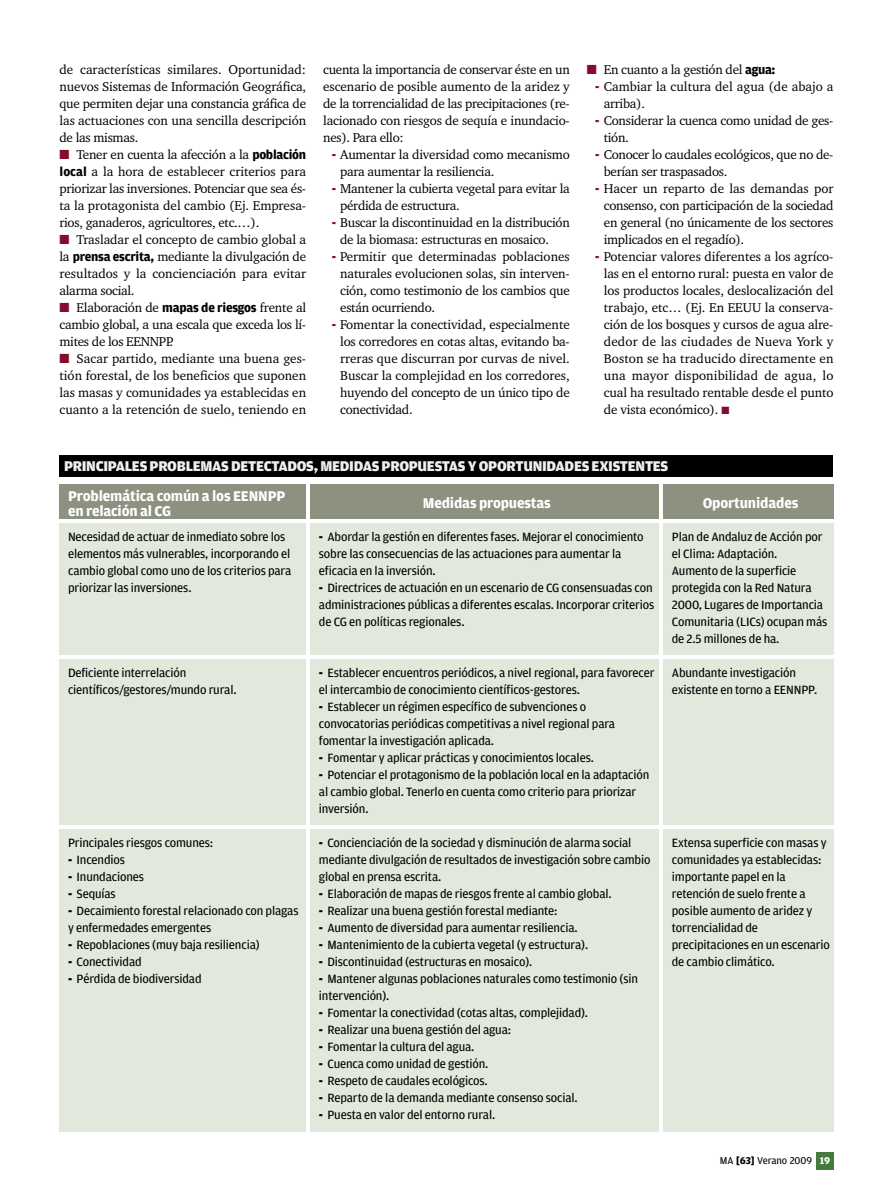
<style>
.page{position:relative;width:893px;height:1191px;background:#fff}
.page>*{position:absolute;margin:0;border:0;box-sizing:border-box;transform-origin:0 0}
.t1{font:900 15px "Amplitude";letter-spacing:-.02em;color:#ecf1ea}
.t2{font:700 15px/15px "Amplitude";letter-spacing:-.01em;color:#fff}
.t3{font:13.2px/17px "Charter BT";letter-spacing:-.02em;color:#000;text-align:justify}
.t4{font:13.2px/17px "Charter BT";color:#000}
.t5{font:12.75px/17px "Amplitude";letter-spacing:-.01em;color:#000}
.t6{font:10.5px "Amplitude";letter-spacing:-.005em;color:#000}
.s1{color:#850c2b}
.s2{font-family:"Amplitude";font-weight:700}
.s3{font-family:"Amplitude";font-weight:900;color:#850c2b}
.s4{font-weight:900}
.s5{font-weight:700}
.s6{font-weight:700;color:#fff}
</style>
<div class="page">
<div style="left:816px;top:1152px;width:17px;height:17px;background:#457b3a"></div>
<div style="left:60px;top:485px;width:246px;height:34px;background:#8d917f"></div>
<div style="left:310px;top:485px;width:349px;height:34px;background:#8d917f"></div>
<div style="left:60px;top:829px;width:246px;height:302px;background:#e1e9dd"></div>
<div style="left:60px;top:659px;width:246px;height:166px;background:#e1e9dd"></div>
<div style="left:60px;top:523px;width:246px;height:132px;background:#e1e9dd"></div>
<div style="left:310px;top:829px;width:349px;height:302px;background:#e1e9dd"></div>
<div style="left:310px;top:659px;width:349px;height:166px;background:#e1e9dd"></div>
<div style="left:310px;top:523px;width:349px;height:132px;background:#e1e9dd"></div>
<div style="left:663px;top:485px;width:170px;height:34px;background:#8d917f"></div>
<div style="left:663px;top:829px;width:170px;height:302px;background:#e1e9dd"></div>
<div style="left:663px;top:659px;width:170px;height:166px;background:#e1e9dd"></div>
<div style="left:663px;top:523px;width:170px;height:132px;background:#e1e9dd"></div>
<div style="left:60px;top:455px;width:773px;height:21px;background:#000"></div>
<p class="t3" style="left:60px;top:62px;width:248px">de características similares. Oportunidad: nuevos Sistemas de Información Geográfica, que permiten dejar una constancia gráfica de las actuaciones con una sencilla descripción de las mismas.</p>
<p class="t3" style="left:60px;top:147px;width:248px"><span class="s1">■</span> Tener en cuenta la afección a la <span class="s2">población local</span> a la hora de establecer criterios para priorizar las inversiones. Potenciar que sea és&shy;ta la protagonista del cambio (Ej. Empresa&shy;rios, ganaderos, agricultores, etc.…).</p>
<p class="t3" style="left:60px;top:232px;width:248px"><span class="s1">■</span> Trasladar el concepto de cambio global a la <span class="s2">prensa escrita,</span> mediante la divulgación de resultados y la concienciación para evitar alarma social.</p>
<p class="t3" style="left:60px;top:300px;width:248px"><span class="s1">■</span> Elaboración de <span class="s2">mapas de riesgos</span> frente al cambio global, a una escala que exceda los lí&shy;mites de los EENNPP.</p>
<p class="t3" style="left:60px;top:351px;width:248px"><span class="s1">■</span> Sacar partido, mediante una buena ges&shy;tión forestal, de los beneficios que suponen las masas y comunidades ya establecidas en cuanto a la retención de suelo, teniendo en</p>
<p class="t3" style="left:323px;top:62px;width:248px">cuenta la importancia de conservar éste en un escenario de posible aumento de la aridez y de la torrencialidad de las precipitaciones (re&shy;lacionado con riesgos de sequía e inundacio&shy;nes). Para ello:</p>
<p class="t3" style="left:340px;top:147px;width:231px;text-indent:-9px"><span class="s3">-</span> Aumentar la diversidad como mecanismo para aumentar la resiliencia.</p>
<p class="t3" style="left:340px;top:181px;width:231px;text-indent:-9px"><span class="s3">-</span> Mantener la cubierta vegetal para evitar la pérdida de estructura.</p>
<p class="t3" style="left:340px;top:215px;width:231px;text-indent:-9px"><span class="s3">-</span> Buscar la discontinuidad en la distribución de la biomasa: estructuras en mosaico.</p>
<p class="t3" style="left:340px;top:249px;width:231px;text-indent:-9px"><span class="s3">-</span> Permitir que determinadas poblaciones naturales evolucionen solas, sin interven&shy;ción, como testimonio de los cambios que están ocurriendo.</p>
<p class="t3" style="left:340px;top:317px;width:231px;text-indent:-9px"><span class="s3">-</span> Fomentar la conectividad, especialmente los corredores en cotas altas, evitando ba&shy;rreras que discurran por curvas de nivel.<br>Buscar la complejidad en los corredores, huyendo del concepto de un único tipo de conectividad.</p>
<p class="t3" style="left:587px;top:62px;width:190px"><span class="s1">■</span> En cuanto a la gestión del <span class="s2">agua:</span></p>
<p class="t4" style="left:604px;top:79px;width:231px;text-indent:-9px"><span class="s3">-</span> Cambiar la cultura del agua (de abajo a arriba).</p>
<p class="t3" style="left:604px;top:113px;width:231px;text-indent:-9px"><span class="s3">-</span> Considerar la cuenca como unidad de ges&shy;tión.</p>
<p class="t3" style="left:604px;top:147px;width:231px;text-indent:-9px"><span class="s3">-</span> Conocer lo caudales ecológicos, que no de&shy;berían ser traspasados.</p>
<p class="t3" style="left:604px;top:181px;width:231px;text-indent:-9px"><span class="s3">-</span> Hacer un reparto de las demandas por consenso, con participación de la sociedad en general (no únicamente de los sectores implicados en el regadío).</p>
<p class="t3" style="left:604px;top:249px;width:231px;text-indent:-9px"><span class="s3">-</span> Potenciar valores diferentes a los agríco&shy;las en el entorno rural: puesta en valor de los productos locales, deslocalización del trabajo, etc… (Ej. En EEUU la conserva&shy;ción de los bosques y cursos de agua alre&shy;dedor de las ciudades de Nueva York y Boston se ha traducido directamente en una mayor disponibilidad de agua, lo cual ha resultado rentable desde el punto de vista económico). <span class="s1">■</span></p>
<p class="t1" style="left:64px;top:457px;width:606px">PRINCIPALES PROBLEMAS DETECTADOS, MEDIDAS PROPUESTAS Y OPORTUNIDADES EXISTENTES</p>
<p class="t2" style="left:68px;top:488px;width:219px">Problemática común a los EENNPP en relación al CG</p>
<p class="t2" style="left:423px;top:495px;width:130px">Medidas propuestas</p>
<p class="t2" style="left:703px;top:495px;width:97px">Oportunidades</p>
<p class="t5" style="left:68px;top:528px;width:225px">Necesidad de actuar de inmediato sobre los elementos más vulnerables, incorporando el cambio global como uno de los criterios para priorizar las inversiones.</p>
<p class="t5" style="left:319px;top:528px;width:326px"><span class="s4">-</span> Abordar la gestión en diferentes fases. Mejorar el conocimiento sobre las consecuencias de las actuaciones para aumentar la eficacia en la inversión.</p>
<p class="t5" style="left:319px;top:579px;width:337px"><span class="s4">-</span> Directrices de actuación en un escenario de CG consensuadas con administraciones públicas a diferentes escalas. Incorporar criterios de CG en políticas regionales.</p>
<p class="t5" style="left:672px;top:528px;width:157px">Plan de Andaluz de Acción por el Clima: Adaptación.<br>Aumento de la superficie protegida con la Red Natura<br>2000, Lugares de Importancia<br>Comunitaria (LICs) ocupan más de 2.5 millones de ha.</p>
<p class="t5" style="left:68px;top:664px;width:170px">Deficiente interrelación científicos/gestores/mundo rural.</p>
<p class="t5" style="left:319px;top:664px;width:337px"><span class="s4">-</span> Establecer encuentros periódicos, a nivel regional, para favorecer el intercambio de conocimiento científicos-gestores.</p>
<p class="t5" style="left:319px;top:698px;width:298px"><span class="s4">-</span> Establecer un régimen específico de subvenciones o convocatorias periódicas competitivas a nivel regional para fomentar la investigación aplicada.</p>
<p class="t5" style="left:319px;top:749px;width:277px"><span class="s4">-</span> Fomentar y aplicar prácticas y conocimientos locales.</p>
<p class="t5" style="left:319px;top:766px;width:332px"><span class="s4">-</span> Potenciar el protagonismo de la población local en la adaptación al cambio global. Tenerlo en cuenta como criterio para priorizar inversión.</p>
<p class="t5" style="left:672px;top:664px;width:147px">Abundante investigación existente en torno a EENNPP.</p>
<p class="t5" style="left:68px;top:834px;width:147px">Principales riesgos comunes:</p>
<p class="t5" style="left:68px;top:851px;width:58px"><span class="s4">-</span> Incendios</p>
<p class="t5" style="left:68px;top:868px;width:77px"><span class="s4">-</span> Inundaciones</p>
<p class="t5" style="left:68px;top:885px;width:49px"><span class="s4">-</span> Sequías</p>
<p class="t5" style="left:68px;top:902px;width:232px"><span class="s4">-</span> Decaimiento forestal relacionado con plagas y enfermedades emergentes</p>
<p class="t5" style="left:68px;top:936px;width:193px"><span class="s4">-</span> Repoblaciones (muy baja resiliencia)</p>
<p class="t5" style="left:68px;top:953px;width:75px"><span class="s4">-</span> Conectividad</p>
<p class="t5" style="left:68px;top:970px;width:135px"><span class="s4">-</span> Pérdida de biodiversidad</p>
<p class="t5" style="left:319px;top:834px;width:333px"><span class="s4">-</span> Concienciación de la sociedad y disminución de alarma social mediante divulgación de resultados de investigación sobre cambio global en prensa escrita.</p>
<p class="t5" style="left:319px;top:885px;width:294px"><span class="s4">-</span> Elaboración de mapas de riesgos frente al cambio global.</p>
<p class="t5" style="left:319px;top:902px;width:240px"><span class="s4">-</span> Realizar una buena gestión forestal mediante:</p>
<p class="t5" style="left:319px;top:919px;width:260px"><span class="s4">-</span> Aumento de diversidad para aumentar resiliencia.</p>
<p class="t5" style="left:319px;top:936px;width:271px"><span class="s4">-</span> Mantenimiento de la cubierta vegetal (y estructura).</p>
<p class="t5" style="left:319px;top:953px;width:215px"><span class="s4">-</span> Discontinuidad (estructuras en mosaico).</p>
<p class="t5" style="left:319px;top:970px;width:321px"><span class="s4">-</span> Mantener algunas poblaciones naturales como testimonio (sin intervención).</p>
<p class="t5" style="left:319px;top:1004px;width:271px"><span class="s4">-</span> Fomentar la conectividad (cotas altas, complejidad).</p>
<p class="t5" style="left:319px;top:1021px;width:194px"><span class="s4">-</span> Realizar una buena gestión del agua:</p>
<p class="t5" style="left:319px;top:1038px;width:157px"><span class="s4">-</span> Fomentar la cultura del agua.</p>
<p class="t5" style="left:319px;top:1055px;width:171px"><span class="s4">-</span> Cuenca como unidad de gestión.</p>
<p class="t5" style="left:319px;top:1072px;width:170px"><span class="s4">-</span> Respeto de caudales ecológicos.</p>
<p class="t5" style="left:319px;top:1089px;width:260px"><span class="s4">-</span> Reparto de la demanda mediante consenso social.</p>
<p class="t5" style="left:319px;top:1106px;width:178px"><span class="s4">-</span> Puesta en valor del entorno rural.</p>
<p class="t5" style="left:672px;top:834px;width:160px">Extensa superficie con masas y comunidades ya establecidas: importante papel en la retención de suelo frente a posible aumento de aridez y torrencialidad de precipitaciones en un escenario de cambio climático.</p>
<p class="t6" style="left:720px;top:1154px;width:112px">MA <span class="s5">[63]</span> Verano 2009 <span class="s6">19</span></p>
</div>
